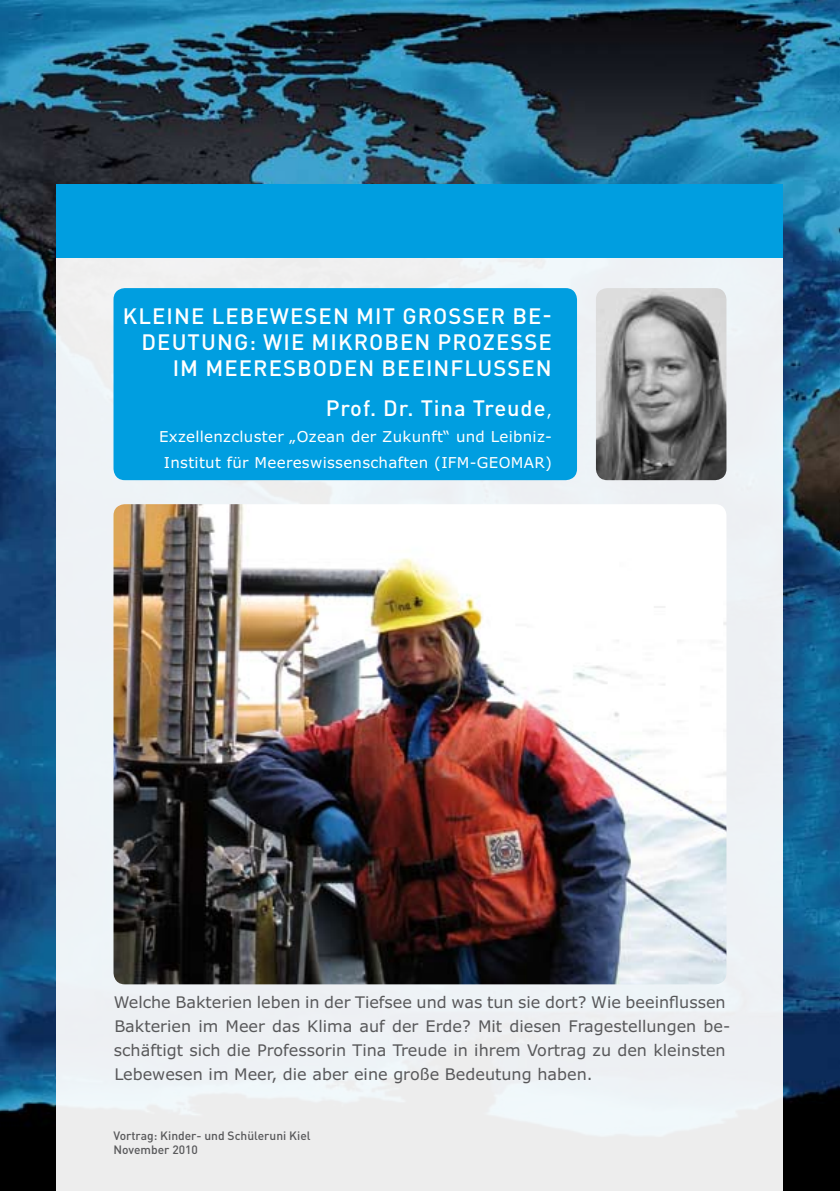
<style>
.page{position:relative;width:840px;height:1191px;background:#fff}
.page>*{position:absolute;margin:0;border:0;box-sizing:border-box;transform-origin:0 0}
.t1{font:500 22px/26px "DINOT";letter-spacing:.05em;color:#fff}
.t2{font:16px/24px "Verdana";color:#58585a}
.t3{font:15px/26px "Verdana";letter-spacing:.02em;color:#fff;text-align:center}
.t4{font:500 12px/14.4px "DINOT";color:#58585a}
.s1{font-family:"Verdana";font-weight:400;font-size:15px}
</style>
<div class="page">
<img style="left:0;top:0;width:839px;height:1191px">
<div style="left:57px;top:257px;width:725px;height:934px;background:#eef0f3"></div>
<img style="left:595px;top:288px;width:131px;height:192px">
<div style="left:113px;top:288px;width:463px;height:192px;background:#009ee0;border-radius:11px"></div>
<img style="left:113px;top:504px;width:613px;height:480px">
<div style="left:57px;top:184px;width:725px;height:73px;background:#009ee0"></div>
<h1 class="t1" style="left:141px;top:302px;width:411px;text-indent:-19px">KLEINE LEBEWESEN MIT GROSSER BE-<br>DEUTU</h1>
<h1 class="t1" style="left:173px;top:328px;width:380px;text-indent:44px">NG: WIE M IKROBEN PROZESSE<br>IM M EERESBODEN BEEINFLUSS</h1>
<h1 class="t1" style="left:325px;top:347px;width:227px;line-height:40px;text-align:right">EN<br>PROF. DR. TINA TREUDE<span class="s1">,</span></h1>
<p class="t3" style="left:159px;top:423px;width:394px">Exzellenzcluster „Ozean der Zukunft“ und Leibniz-<br>Institut für Meereswissenschaften (IFM-GEOMAR)</p>
<p class="t2" style="left:114px;top:990px;width:617px">Welche Bakterien leben in der Tiefsee und was tun sie dort? Wie beeinflussen Bakterien im Meer das Klima auf der Erde? Mit diesen Fragestellungen be&shy;schäftigt sich die Professorin Tina Treude in ihrem Vortrag zu den kleinsten Lebewesen im Meer, die aber eine große Bedeutung haben.</p>
<p class="t4" style="left:113px;top:1128px;width:198px">VORTRAG: KINDER- UND SCHÜLERUNI KIEL<br>NOVEMBER 2010</p>
</div>
